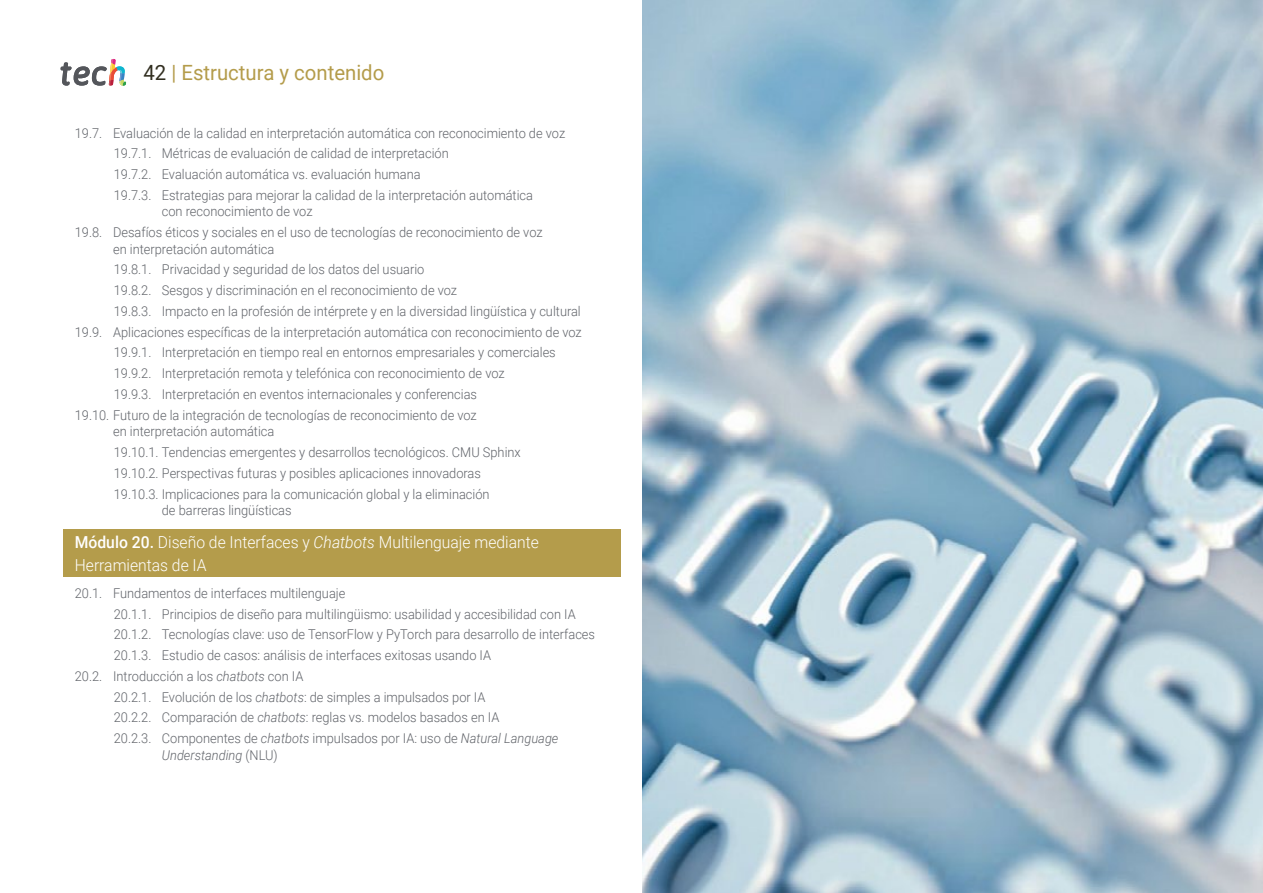
<style>
.page{position:relative;width:1263px;height:893px;background:#fff}
.page>*{position:absolute;margin:0;border:0;box-sizing:border-box;transform-origin:0 0}
.t1{font:21px "Roboto";color:#b49c4b}
.t2{font:300 16.5px/22.5px "Roboto";color:#fff;scale:.95 1}
.t3{font:300 13.5px/20.7px "Roboto";color:#61646a;scale:.95 1}
.t4{font:italic 300 13.5px "Roboto";color:#61646a;scale:.95 1}
.s1{color:#312e20}
.s2{font-weight:500}
.s3{font-style:italic}
.s4{font-style:normal}
</style>
<div class="page">
<div style="left:64px;top:529px;width:557px;height:48px;background:#b49c4b"></div>
<img style="left:642px;top:0;width:621px;height:893px">
<svg style="left:61px;top:59px;width:65px;height:27px"></svg>
<h1 class="t1" style="left:144px;top:57px;width:242px"><span class="s1">42</span> | Estructura y contenido</h1>
<p class="t3" style="left:114px;top:122px;width:477px;text-indent:-39px">19.7. Evaluación de la calidad en interpretación automática con reconocimiento de voz 19.7.1. Métricas de evaluación de calidad de interpretación<br>19.7.2. Evaluación automática vs. evaluación humana<br>19.7.3. Estrategias para mejorar la calidad de la interpretación automática</p>
<p class="t3" style="left:75px;top:201px;width:494px;text-indent:87px">con reconocimiento de voz<br>19.8. Desafíos éticos y sociales en el uso de tecnologías de reconocimiento de voz</p>
<p class="t3" style="left:113px;top:238px;width:171px">en interpretación automática</p>
<p class="t3" style="left:114px;top:259px;width:328px">19.8.1. Privacidad y seguridad de los datos del usuario</p>
<p class="t3" style="left:114px;top:280px;width:363px">19.8.2. Sesgos y discriminación en el reconocimiento de voz</p>
<p class="t3" style="left:114px;top:300px;width:493px">19.8.3. Impacto en la profesión de intérprete y en la diversidad lingüística y cultural</p>
<p class="t3" style="left:75px;top:321px;width:535px">19.9. Aplicaciones específicas de la interpretación automática con reconocimiento de voz</p>
<p class="t3" style="left:114px;top:342px;width:467px">19.9.1. Interpretación en tiempo real en entornos empresariales y comerciales</p>
<p class="t3" style="left:114px;top:363px;width:413px">19.9.2. Interpretación remota y telefónica con reconocimiento de voz</p>
<p class="t3" style="left:114px;top:383px;width:384px">19.9.3. Interpretación en eventos internacionales y conferencias</p>
<p class="t3" style="left:75px;top:404px;width:425px">19.10. Futuro de la integración de tecnologías de reconocimiento de voz</p>
<p class="t3" style="left:113px;top:421px;width:431px">en interpretación automática<br>19.10.1. Tendencias emergentes y desarrollos tecnológicos. CMU Sphinx 19.10.2. Perspectivas futuras y posibles aplicaciones innovadoras 19.10.3. Implicaciones para la comunicación global y la eliminación</p>
<p class="t3" style="left:162px;top:499px;width:138px">de barreras lingüísticas</p>
<p class="t2" style="left:75px;top:530px;width:490px"><span class="s2">Módulo 20.</span> Diseño de Interfaces y <span class="s3">Chatbots</span> Multilenguaje mediante<br>Herramientas de IA</p>
<p class="t3" style="left:75px;top:582px;width:286px">20.1. Fundamentos de interfaces multilenguaje</p>
<p class="t3" style="left:114px;top:603px;width:488px">20.1.1. Principios de diseño para multilingüismo: usabilidad y accesibilidad con IA</p>
<p class="t3" style="left:114px;top:624px;width:508px">20.1.2. Tecnologías clave: uso de TensorFlow y PyTorch para desarrollo de interfaces</p>
<p class="t3" style="left:114px;top:644px;width:399px">20.1.3. Estudio de casos: análisis de interfaces exitosas usando IA</p>
<p class="t3" style="left:75px;top:665px;width:242px">20.2. Introducción a los <span class="s3">chatbots</span> con IA</p>
<p class="t3" style="left:114px;top:686px;width:393px">20.2.1. Evolución de los <span class="s3">chatbots</span>: de simples a impulsados por IA</p>
<p class="t3" style="left:114px;top:707px;width:407px">20.2.2. Comparación de <span class="s3">chatbots</span>: reglas vs. modelos basados en IA</p>
<p class="t3" style="left:114px;top:727px;width:469px">20.2.3. Componentes de <span class="s3">chatbots</span> impulsados por IA: uso de <span class="s3">Natural Language</span></p>
<p class="t4" style="left:162px;top:745px;width:124px">Understanding <span class="s4">(NLU)</span></p>
</div>
